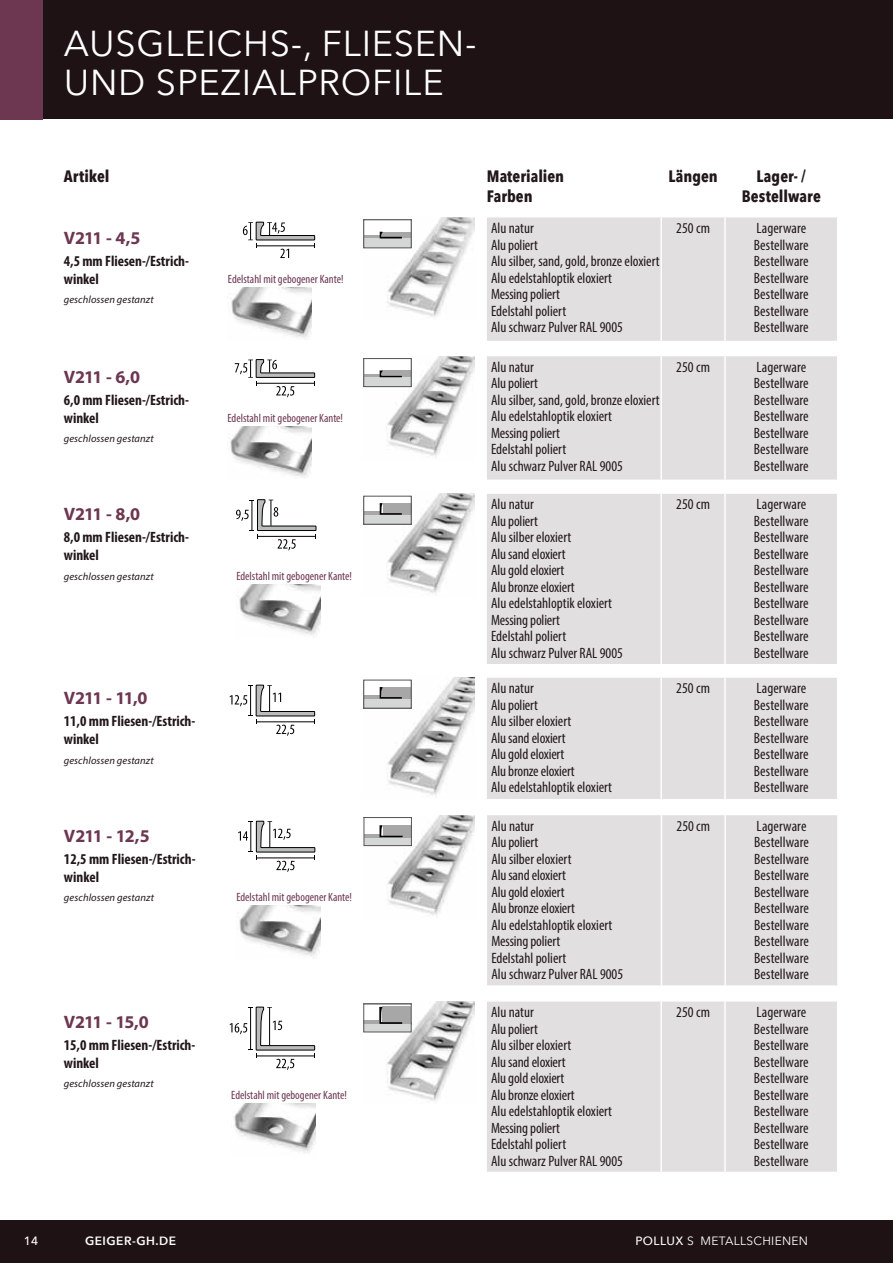
<style>
.page{position:relative;width:893px;height:1263px;background:#1f1214}
.page>*{position:absolute;margin:0;border:0;box-sizing:border-box;transform-origin:0 0}
.t1{font:36px/39px "Avenir Next LT Pro";letter-spacing:.02em;color:#fff}
.t2{font:700 18px "Myriad Pro";letter-spacing:-.05em;color:#6d3651}
.t3{font:700 16.5px/19.8px "Avenir Next Condensed";color:#221719}
.t4{font:condensed 15px/16.5px "Myriad Pro";color:#221719}
.t5{font:700 condensed 15px/18px "Myriad Pro";color:#221719}
.t6{font:condensed 12px "Myriad Pro";color:#6d3651}
.t7{font:12px "Avenir Next LT Pro";letter-spacing:.02em;color:#fff}
.t8{font:600 12px "Avenir Next LT Pro";letter-spacing:.04em;color:#fff}
.t9{font:500 12px "Avenir Next LT Pro";color:#fff}
.t10{font:italic 10.5px "Myriad Pro";letter-spacing:.01em;color:#221719}
.s1{font-weight:500}
</style>
<div class="page">
<div style="left:0;top:119px;width:893px;height:1100px;background:#fff"></div>
<div style="left:0;top:0;width:43px;height:119px;background:#6d3651"></div>
<img style="left:363px;top:678px;width:111px;height:119px">
<svg style="left:366px;top:682px;width:43px;height:24px"></svg>
<svg style="left:230px;top:684px;width:85px;height:52px"></svg>
<div style="left:487px;top:678px;width:350px;height:121px;background:#e2dfe0"></div>
<hr style="left:660px;top:678px;width:2px;height:121px;background:#fff">
<hr style="left:724px;top:678px;width:2px;height:121px;background:#fff">
<img style="left:363px;top:356px;width:111px;height:102px">
<div style="left:487px;top:356px;width:350px;height:124px;background:#e2dfe0"></div>
<hr style="left:660px;top:356px;width:2px;height:124px;background:#fff">
<hr style="left:724px;top:356px;width:2px;height:124px;background:#fff">
<svg style="left:366px;top:360px;width:43px;height:25px"></svg>
<div style="left:364px;top:358px;width:47px;height:29px;border:1px solid #565655"></div>
<svg style="left:235px;top:359px;width:80px;height:38px"></svg>
<img style="left:229px;top:427px;width:82px;height:50px">
<img style="left:363px;top:494px;width:111px;height:101px">
<div style="left:487px;top:494px;width:350px;height:170px;background:#e2dfe0"></div>
<hr style="left:660px;top:494px;width:2px;height:170px;background:#fff">
<hr style="left:724px;top:494px;width:2px;height:170px;background:#fff">
<svg style="left:366px;top:498px;width:43px;height:24px"></svg>
<div style="left:364px;top:496px;width:47px;height:28px;border:1px solid #565655"></div>
<svg style="left:236px;top:499px;width:81px;height:51px"></svg>
<img style="left:238px;top:585px;width:82px;height:50px">
<img style="left:363px;top:815px;width:111px;height:100px">
<div style="left:487px;top:815px;width:350px;height:170px;background:#e2dfe0"></div>
<hr style="left:661px;top:815px;width:1px;height:170px;background:#fff">
<hr style="left:724px;top:815px;width:2px;height:170px;background:#fff">
<svg style="left:366px;top:819px;width:44px;height:25px"></svg>
<div style="left:364px;top:817px;width:48px;height:29px;border:1px solid #565655"></div>
<svg style="left:238px;top:820px;width:78px;height:52px"></svg>
<img style="left:238px;top:906px;width:82px;height:50px">
<img style="left:363px;top:1001px;width:111px;height:100px">
<div style="left:487px;top:1001px;width:350px;height:171px;background:#e2dfe0"></div>
<hr style="left:660px;top:1001px;width:2px;height:171px;background:#fff">
<hr style="left:724px;top:1001px;width:2px;height:171px;background:#fff">
<svg style="left:366px;top:1006px;width:43px;height:24px"></svg>
<svg style="left:230px;top:1006px;width:85px;height:64px"></svg>
<img style="left:234px;top:1104px;width:81px;height:49px">
<img style="left:363px;top:217px;width:111px;height:100px">
<div style="left:487px;top:217px;width:350px;height:124px;background:#e2dfe0"></div>
<hr style="left:660px;top:217px;width:2px;height:124px;background:#fff">
<hr style="left:724px;top:217px;width:2px;height:124px;background:#fff">
<svg style="left:366px;top:222px;width:43px;height:24px"></svg>
<div style="left:364px;top:220px;width:47px;height:28px;border:1px solid #565655"></div>
<svg style="left:243px;top:221px;width:72px;height:37px"></svg>
<img style="left:231px;top:287px;width:81px;height:51px">
<h1 class="t1" style="left:64px;top:24px;width:411px">AUSGLEICHS-, FLIESEN-<br>UND SPEZIALPROFILE</h1>
<p class="t3" style="left:64px;top:167px;width:47px">Artikel</p>
<p class="t3" style="left:487px;top:167px;width:79px">Materialien<br>Farben</p>
<p class="t3" style="left:668px;top:167px;width:51px">Längen</p>
<p class="t3" style="left:742px;top:167px;width:80px;text-align:center">Lager- /<br>Bestellware</p>
<p class="t2" style="left:64px;top:226px;width:78px">V211 - 4,5</p>
<p class="t5" style="left:64px;top:252px;width:127px">4,5 mm Fliesen-/Estrich&shy;winkel</p>
<p class="t10" style="left:64px;top:293px;width:92px">geschlossen gestanzt</p>
<p class="t2" style="left:64px;top:365px;width:78px">V211 - 6,0</p>
<p class="t5" style="left:64px;top:390px;width:127px">6,0 mm Fliesen-/Estrich&shy;winkel</p>
<p class="t10" style="left:64px;top:432px;width:92px">geschlossen gestanzt</p>
<p class="t6" style="left:228px;top:272px;width:117px">Edelstahl mit gebogener Kante!</p>
<p class="t6" style="left:227px;top:411px;width:117px">Edelstahl mit gebogener Kante!</p>
<p class="t2" style="left:64px;top:502px;width:78px">V211 - 8,0</p>
<p class="t5" style="left:64px;top:528px;width:127px">8,0 mm Fliesen-/Estrich&shy;winkel</p>
<p class="t10" style="left:64px;top:570px;width:92px">geschlossen gestanzt</p>
<p class="t6" style="left:236px;top:569px;width:117px">Edelstahl mit gebogener Kante!</p>
<p class="t2" style="left:64px;top:686px;width:85px">V211 - 11,0</p>
<p class="t5" style="left:64px;top:712px;width:133px">11,0 mm Fliesen-/Estrich&shy;winkel</p>
<p class="t10" style="left:64px;top:753px;width:92px">geschlossen gestanzt</p>
<p class="t2" style="left:64px;top:824px;width:87px">V211 - 12,5</p>
<p class="t5" style="left:64px;top:849px;width:133px">12,5 mm Fliesen-/Estrich&shy;winkel</p>
<p class="t10" style="left:64px;top:891px;width:92px">geschlossen gestanzt</p>
<p class="t6" style="left:236px;top:890px;width:117px">Edelstahl mit gebogener Kante!</p>
<p class="t2" style="left:64px;top:1010px;width:87px">V211 - 15,0</p>
<p class="t5" style="left:64px;top:1036px;width:133px">15,0 mm Fliesen-/Estrich&shy;winkel</p>
<p class="t10" style="left:64px;top:1077px;width:92px">geschlossen gestanzt</p>
<p class="t6" style="left:231px;top:1088px;width:117px">Edelstahl mit gebogener Kante!</p>
<p class="t4" style="left:491px;top:220px;width:170px">Alu natur<br>Alu poliert<br>Alu silber, sand, gold, bronze eloxiert<br>Alu edelstahloptik eloxiert<br>Messing poliert<br>Edelstahl poliert<br>Alu schwarz Pulver RAL 9005</p>
<p class="t4" style="left:676px;top:220px;width:35px">250 cm</p>
<p class="t4" style="left:754px;top:220px;width:56px">Lagerware<br>Bestellware<br>Bestellware<br>Bestellware<br>Bestellware<br>Bestellware<br>Bestellware</p>
<p class="t4" style="left:491px;top:358px;width:170px">Alu natur<br>Alu poliert<br>Alu silber, sand, gold, bronze eloxiert<br>Alu edelstahloptik eloxiert<br>Messing poliert<br>Edelstahl poliert<br>Alu schwarz Pulver RAL 9005</p>
<p class="t4" style="left:676px;top:358px;width:35px">250 cm</p>
<p class="t4" style="left:754px;top:358px;width:56px">Lagerware<br>Bestellware<br>Bestellware<br>Bestellware<br>Bestellware<br>Bestellware<br>Bestellware</p>
<p class="t4" style="left:491px;top:496px;width:133px">Alu natur<br>Alu poliert<br>Alu silber eloxiert<br>Alu sand eloxiert<br>Alu gold eloxiert<br>Alu bronze eloxiert<br>Alu edelstahloptik eloxiert<br>Messing poliert<br>Edelstahl poliert<br>Alu schwarz Pulver RAL 9005</p>
<p class="t4" style="left:676px;top:496px;width:35px">250 cm</p>
<p class="t4" style="left:754px;top:496px;width:56px">Lagerware<br>Bestellware<br>Bestellware<br>Bestellware<br>Bestellware<br>Bestellware<br>Bestellware<br>Bestellware<br>Bestellware<br>Bestellware</p>
<p class="t4" style="left:491px;top:680px;width:122px">Alu natur<br>Alu poliert<br>Alu silber eloxiert<br>Alu sand eloxiert<br>Alu gold eloxiert<br>Alu bronze eloxiert<br>Alu edelstahloptik eloxiert</p>
<p class="t4" style="left:676px;top:680px;width:35px">250 cm</p>
<p class="t4" style="left:754px;top:680px;width:56px">Lagerware<br>Bestellware<br>Bestellware<br>Bestellware<br>Bestellware<br>Bestellware<br>Bestellware</p>
<p class="t4" style="left:491px;top:817px;width:133px">Alu natur<br>Alu poliert<br>Alu silber eloxiert<br>Alu sand eloxiert<br>Alu gold eloxiert<br>Alu bronze eloxiert<br>Alu edelstahloptik eloxiert<br>Messing poliert<br>Edelstahl poliert<br>Alu schwarz Pulver RAL 9005</p>
<p class="t4" style="left:676px;top:817px;width:35px">250 cm</p>
<p class="t4" style="left:754px;top:817px;width:56px">Lagerware<br>Bestellware<br>Bestellware<br>Bestellware<br>Bestellware<br>Bestellware<br>Bestellware<br>Bestellware<br>Bestellware<br>Bestellware</p>
<p class="t4" style="left:491px;top:1004px;width:133px">Alu natur<br>Alu poliert<br>Alu silber eloxiert<br>Alu sand eloxiert<br>Alu gold eloxiert<br>Alu bronze eloxiert<br>Alu edelstahloptik eloxiert<br>Messing poliert<br>Edelstahl poliert<br>Alu schwarz Pulver RAL 9005</p>
<p class="t4" style="left:676px;top:1004px;width:35px">250 cm</p>
<p class="t4" style="left:754px;top:1004px;width:56px">Lagerware<br>Bestellware<br>Bestellware<br>Bestellware<br>Bestellware<br>Bestellware<br>Bestellware<br>Bestellware<br>Bestellware<br>Bestellware</p>
<p class="t9" style="left:24px;top:1234px;width:16px">14</p>
<p class="t8" style="left:85px;top:1234px;width:92px">GEIGER-GH.DE</p>
<p class="t7" style="left:635px;top:1234px;width:174px"><span class="s1">POLLUX</span> S METALLSCHIENEN</p>
</div>
